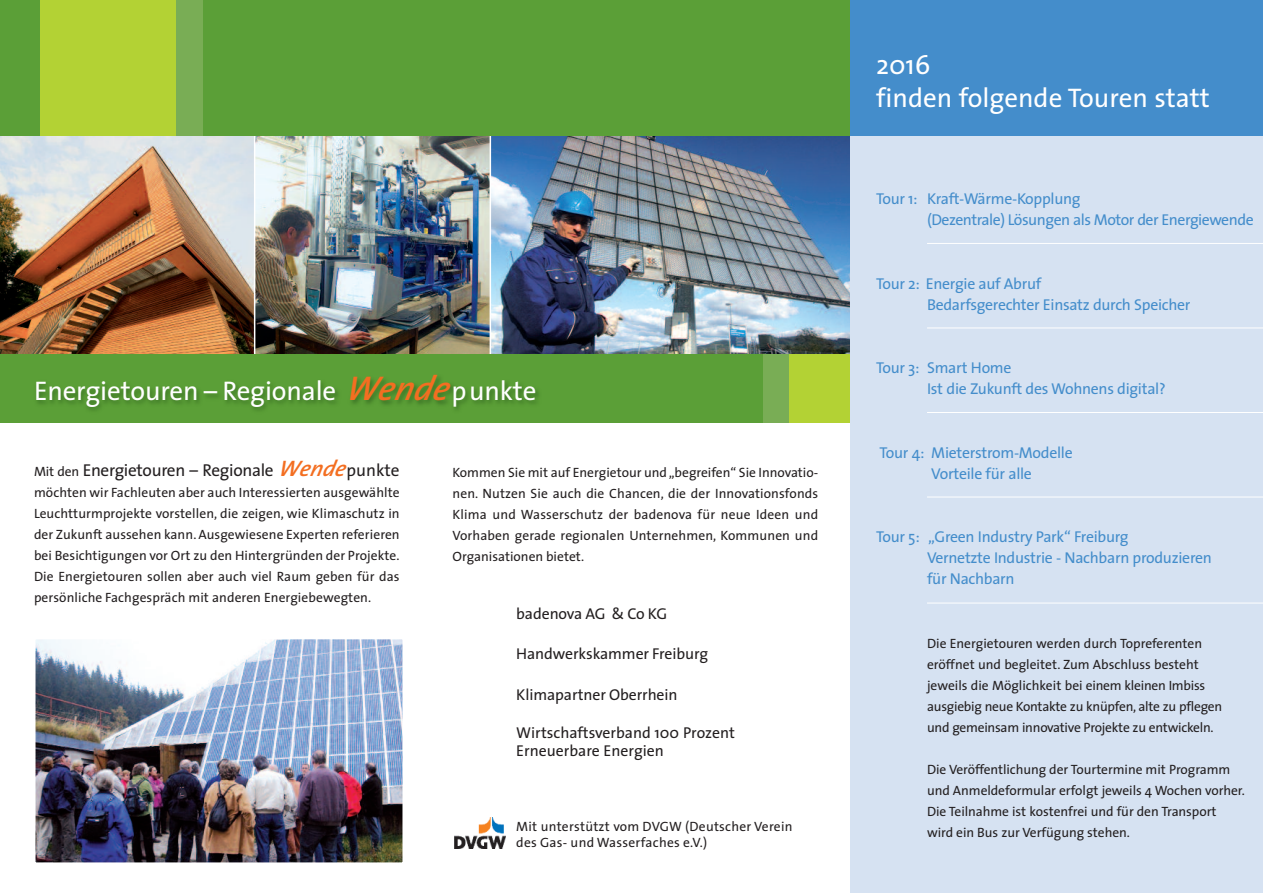
<style>
.page{position:relative;width:1263px;height:893px;background:#fff}
.page>*{position:absolute;margin:0;border:0;box-sizing:border-box;transform-origin:0 0}
.t1{font:27px/32.4px "The Sans";letter-spacing:-.005em;color:#fff}
.t2{font:17.25px "The Sans";letter-spacing:-.02em;color:#231f20}
.t3{font:15.75px/21px "The Sans";letter-spacing:-.02em;color:#448dcb}
.t4{font:15.75px/18.8px "The Sans";letter-spacing:-.005em;color:#231f20}
.t5{font:13.5px/21px "The Sans";letter-spacing:-.005em;color:#231f20;text-align:justify}
.t6{font:13.5px/16.5px "The Sans";letter-spacing:.02em;color:#231f20}
.s1{font-weight:600;font-style:italic;font-size:34.5px;color:#f36e21}
.s2{font-size:13.5px}
.s3{font-weight:600;font-style:italic;font-size:22.5px;color:#f36e21}
</style>
<div class="page">
<img style="left:491px;top:136px;width:359px;height:219px">
<img style="left:0;top:136px;width:254px;height:219px">
<img style="left:257px;top:136px;width:231px;height:219px">
<div style="left:254px;top:117px;width:237px;height:251px;border:2px solid #fff"></div>
<div style="left:0;top:355px;width:846px;height:68px;background:#5b9f37"></div>
<div style="left:765px;top:355px;width:95px;height:68px;background:#b3d234"></div>
<div style="left:850px;top:117px;width:413px;height:776px;background:#d6e2f2"></div>
<div style="left:0;top:0;width:852px;height:136px;background:#5b9f37"></div>
<div style="left:40px;top:0;width:138px;height:136px;background:#b3d234"></div>
<hr style="left:927px;top:243px;width:336px;height:1px;background:#fff">
<hr style="left:927px;top:328px;width:336px;height:1px;background:#fff">
<hr style="left:927px;top:412px;width:336px;height:1px;background:#fff">
<hr style="left:927px;top:497px;width:336px;height:1px;background:#fff">
<hr style="left:927px;top:603px;width:336px;height:1px;background:#fff">
<div style="left:763px;top:355px;width:26px;height:68px;background:#79ad55"></div>
<div style="left:176px;top:0;width:27px;height:136px;background:#79ad55"></div>
<div style="left:850px;top:0;width:413px;height:136px;background:#448dcb"></div>
<img style="left:37px;top:641px;width:364px;height:220px">
<div style="left:34px;top:638px;width:370px;height:226px;border:2px solid #fff"></div>
<img style="left:454px;top:817px;width:52px;height:31px">
<h1 class="t1" style="left:34px;top:377px;width:504px">Energietouren – Regionale <span class="s1">Wende</span>punkte</h1>
<p class="t2" style="left:34px;top:463px;width:367px"><span class="s2">Mit den</span> Energietouren – Regionale <span class="s3">Wende</span>punkte</p>
<p class="t5" style="left:34px;top:483px;width:367px">möchten wir Fachleuten aber auch Interessierten ausgewählte Leuchtturmprojekte vorstellen, die zeigen, wie Klimaschutz in der Zukunft aussehen kann.Ausgewiesene Experten referieren bei Besichtigungen vor Ort zu den Hintergründen der Projekte.<br>Die Energietouren sollen aber auch viel Raum geben für das persönliche Fachgespräch mit anderen Energiebewegten.</p>
<p class="t5" style="left:452px;top:463px;width:367px">Kommen Sie mit auf Energietour und„begreifen“ Sie Innovatio&shy;nen. Nutzen Sie auch die Chancen, die der Innovationsfonds Klima und Wasserschutz der badenova für neue Ideen und Vorhaben gerade regionalen Unternehmen, Kommunen und Organisationen bietet.</p>
<p class="t4" style="left:516px;top:606px;width:152px">badenova AG &amp; Co KG</p>
<p class="t4" style="left:516px;top:646px;width:193px">Handwerkskammer Freiburg</p>
<p class="t4" style="left:516px;top:686px;width:163px">Klimapartner Oberrhein</p>
<p class="t4" style="left:516px;top:724px;width:220px">Wirtschaftsverband 100 Prozent<br>Erneuerbare Energien</p>
<p class="t6" style="left:516px;top:819px;width:278px">Mit unterstützt vom DVGW (Deutscher Verein des Gas- und Wasserfaches e.V.)</p>
<h1 class="t1" style="left:876px;top:52px;width:335px">2016<br>finden folgende Touren statt</h1>
<p class="t3" style="left:927px;top:190px;width:328px;text-indent:-51px">Tour 1: Kraft-Wärme-Kopplung<br>(Dezentrale) Lösungen als Motor der Energiewende</p>
<p class="t3" style="left:927px;top:274px;width:265px;text-indent:-51px">Tour 2: Energie auf Abruf<br>Bedarfsgerechter Einsatz durch Speicher</p>
<p class="t3" style="left:927px;top:359px;width:240px;text-indent:-51px">Tour 3: Smart Home<br>Ist die Zukunft des Wohnens digital?</p>
<p class="t3" style="left:931px;top:443px;width:143px;text-indent:-52px">Tour 4: Mieterstrom-Modelle<br>Vorteile für alle</p>
<p class="t3" style="left:927px;top:528px;width:286px;text-indent:-51px">Tour 5: „Green Industry Park“ Freiburg<br>Vernetzte Industrie - Nachbarn produzieren für Nachbarn</p>
<p class="t5" style="left:927px;top:634px;width:297px;text-align:left">Die Energietouren werden durch Topreferenten eröffnet und begleitet. Zum Abschluss besteht jeweils die Möglichkeit bei einem kleinen Imbiss ausgiebig neue Kontakte zu knüpfen, alte zu pflegen und gemeinsam innovative Projekte zu entwickeln.</p>
<p class="t5" style="left:927px;top:760px;width:319px;text-align:left">Die Veröffentlichung der Tourtermine mit Programm und Anmeldeformular erfolgt jeweils 4 Wochen vorher.<br>Die Teilnahme ist kostenfrei und für den Transport wird ein Bus zur Verfügung stehen.</p>
</div>
